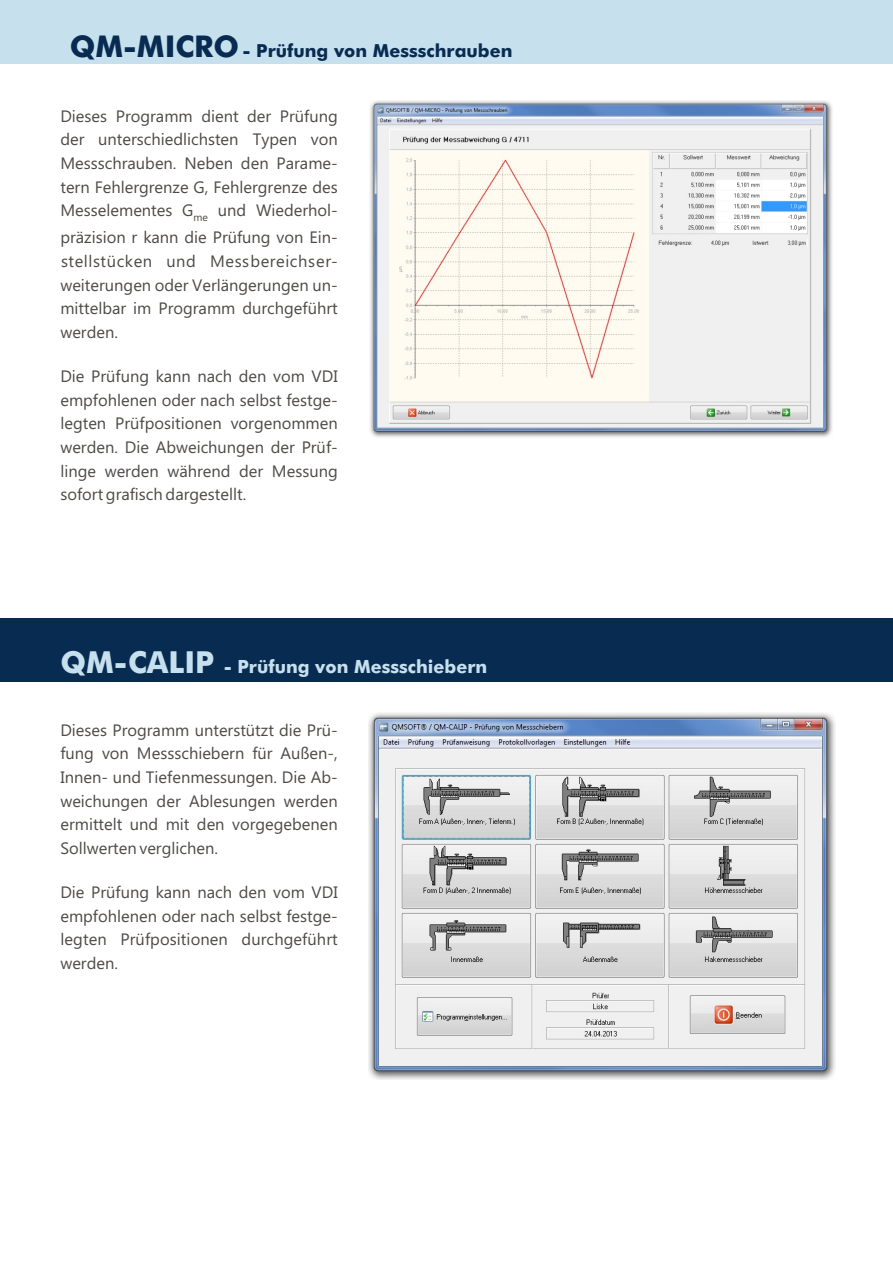
<style>
.page{position:relative;width:893px;height:1263px;background:#fff}
.page>*{position:absolute;margin:0;border:0;box-sizing:border-box;transform-origin:0 0}
.t1{font:500 18.15px "Futura BT";color:#c7e0ed}
.t2{font:500 18px "Futura BT";color:#082b52}
.t3{font:16.5px/23.7px "Ebrima";color:#4d4a47;text-align:justify}
.s1{font-size:30px}
.s2{font-size:30.3px}
</style>
<div class="page">
<div style="left:0;top:618px;width:893px;height:64px;background:#082b52"></div>
<div style="left:0;top:0;width:893px;height:64px;background:#c7e0ed"></div>
<img style="left:370px;top:100px;width:462px;height:337px">
<img style="left:368px;top:713px;width:467px;height:366px">
<p class="t2" style="left:70px;top:43px;width:444px"><span class="s1">QM-MICRO</span> - Prüfung von Messschrauben</p>
<p class="t3" style="left:60px;top:106px;width:279px">Dieses Programm dient der Prüfung der unterschiedlichsten Typen von Messschrauben. Neben den Parame&shy;tern Fehlergrenze G, Fehlergrenze des Messelementes G<sub>me</sub> und Wiederhol-</p>
<p class="t3" style="left:60px;top:227px;width:279px">präzision r kann die Prüfung von Ein&shy;stellstücken und Messbereichser&shy;weiterungen oder Verlängerungen un&shy;mittelbar im Programm durchgeführt werden.</p>
<p class="t3" style="left:60px;top:366px;width:279px">Die Prüfung kann nach den vom VDI empfohlenen oder nach selbst festge&shy;legten Prüfpositionen vorgenommen werden. Die Abweichungen der Prüf&shy;linge werden während der Messung sofort grafisch dargestellt.</p>
<p class="t1" style="left:60px;top:659px;width:428px"><span class="s2">QM-CALIP</span> - Prüfung von Messschiebern</p>
<p class="t3" style="left:60px;top:719px;width:279px">Dieses Programm unterstützt die Prü&shy;fung von Messschiebern für Außen-, Innen- und Tiefenmessungen. Die Ab&shy;weichungen der Ablesungen werden ermittelt und mit den vorgegebenen Sollwerten verglichen.</p>
<p class="t3" style="left:60px;top:882px;width:279px">Die Prüfung kann nach den vom VDI empfohlenen oder nach selbst festge&shy;legten Prüfpositionen durchgeführt werden.</p>
</div>
